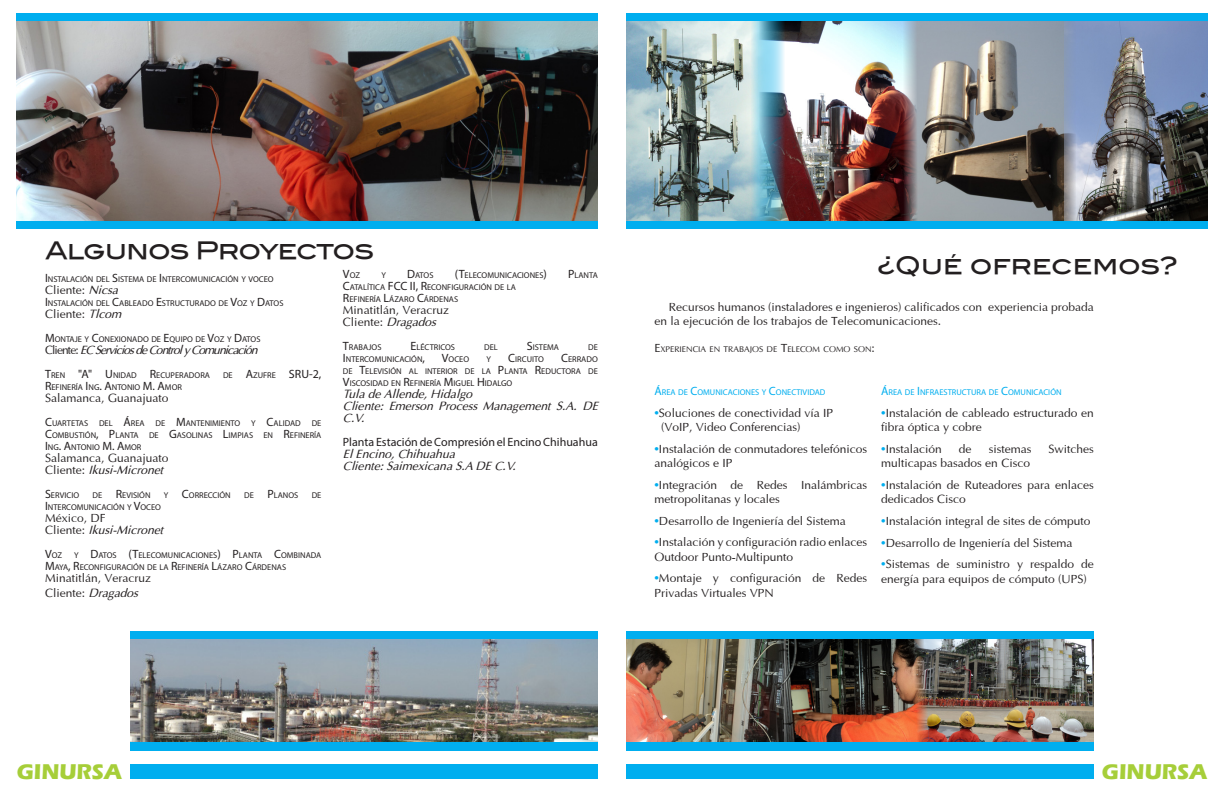
<style>
.page{position:relative;width:1224px;height:792px;background:#fff}
.page>*{position:absolute;margin:0;border:0;box-sizing:border-box;transform-origin:0 0}
.t1{font:24px "Blair Md ITCTT Medium";letter-spacing:-.025em;color:#231f20}
.t2{font:24px "Blair Md ITCTT Medium";color:#231f20}
.t3{font:700 22px "Eras ITC";color:#a6ce39}
.t4{font:12px/14.4px "Optima";color:#231f20}
.t5{font:italic 12px/12px "Optima";color:#231f20}
.t6{font:12px "Myriad Pro";color:#231f20}
.t7{font:italic 12px "Optima";letter-spacing:-.075em;color:#231f20}
.t8{font:8.4px/12px "Myriad Pro";color:#231f20}
.t9{font:8.4px "Myriad Pro";color:#00aeef}
.t10{font:8.4px "Optima";color:#231f20}
.s1{font-size:12px}
.s2{font-style:italic}
.s3{font-style:normal}
</style>
<div class="page">
<div style="left:17px;top:13px;width:581px;height:216px;background:#00aeef"></div>
<div style="left:626px;top:13px;width:581px;height:216px;background:#00aeef"></div>
<div style="left:130px;top:765px;width:468px;height:14px;background:#00aeef"></div>
<div style="left:626px;top:765px;width:468px;height:14px;background:#00aeef"></div>
<div style="left:130px;top:631px;width:468px;height:119px;background:#00aeef"></div>
<img style="left:17px;top:22px;width:290px;height:198px">
<img style="left:130px;top:640px;width:468px;height:102px">
<img style="left:307px;top:22px;width:291px;height:198px">
<div style="left:626px;top:631px;width:468px;height:119px;background:#00aeef"></div>
<img style="left:626px;top:640px;width:149px;height:102px">
<img style="left:775px;top:640px;width:139px;height:102px">
<img style="left:914px;top:640px;width:180px;height:102px">
<img style="left:626px;top:22px;width:132px;height:198px">
<img style="left:758px;top:22px;width:146px;height:198px">
<img style="left:904px;top:22px;width:160px;height:198px">
<img style="left:1064px;top:22px;width:143px;height:198px">
<p class="t1" style="left:45px;top:236px;width:330px">Algunos Proyectos</p>
<p class="t8" style="left:45px;top:273px;width:230px"><span class="s1">I</span> NSTALACIÓN DEL <span class="s1">S</span>ISTEMA DE <span class="s1">I</span> NTERCOMUNICACIÓN Y VOCEO</p>
<p class="t4" style="left:45px;top:282px;width:74px">Cliente: <span class="s2">Nicsa</span></p>
<p class="t8" style="left:45px;top:297px;width:239px"><span class="s1">I</span> NSTALACIÓN DEL <span class="s1">C</span>ABLEADO <span class="s1">E</span>STRUCTURADO DE <span class="s1">V</span>OZ Y <span class="s1">D</span>ATOS</p>
<p class="t4" style="left:45px;top:306px;width:78px">Cliente: <span class="s2">Tlcom</span></p>
<p class="t8" style="left:45px;top:333px;width:216px"><span class="s1">M</span>ONTAJE Y <span class="s1">C</span>ONEXIONADO DE <span class="s1">E</span>QUIPO DE <span class="s1">V</span>OZ Y <span class="s1">D</span>ATOS</p>
<p class="t7" style="left:45px;top:343px;width:214px"><span class="s3">Cliente:</span> EC Servicios de Control y Comunicación</p>
<p class="t8" style="left:45px;top:369px;width:166px"><span class="s1">T</span>REN <span class="s1">"A" U</span> NIDAD <span class="s1">R</span>ECUPERADORA</p>
<p class="t8" style="left:223px;top:369px;width:100px">DE <span class="s1">A</span>ZUFRE <span class="s1">SRU-2,</span></p>
<p class="t8" style="left:45px;top:381px;width:138px"><span class="s1">R</span>EFINERÍA <span class="s1">I</span> NG<span class="s1">. A</span>NTONIO <span class="s1">M. A</span>MOR</p>
<p class="t4" style="left:45px;top:390px;width:125px">Salamanca, Guanajuato</p>
<p class="t8" style="left:45px;top:417px;width:44px"><span class="s1">C</span>UARTETAS</p>
<p class="t8" style="left:99px;top:417px;width:47px">DEL <span class="s1">Á</span>REA</p>
<p class="t8" style="left:156px;top:417px;width:86px">DE <span class="s1">M</span>ANTENIMIENTO</p>
<p class="t8" style="left:251px;top:417px;width:50px">Y <span class="s1">C</span>ALIDAD</p>
<p class="t8" style="left:312px;top:417px;width:11px">DE</p>
<p class="t8" style="left:45px;top:429px;width:209px"><span class="s1">C</span>OMBUSTIÓN<span class="s1">, P</span>LANTA DE <span class="s1">G</span>ASOLINAS <span class="s1">L</span>IMPIAS</p>
<p class="t8" style="left:263px;top:429px;width:59px">EN <span class="s1">R</span>EFINERÍA</p>
<p class="t8" style="left:45px;top:441px;width:98px"><span class="s1">I</span> NG<span class="s1">. A</span>NTONIO <span class="s1">M. A</span>MOR</p>
<p class="t4" style="left:45px;top:450px;width:125px">Salamanca, Guanajuato</p>
<p class="t5" style="left:45px;top:464px;width:120px"><span class="s3">Cliente:</span> Ikusi-Micronet</p>
<p class="t8" style="left:45px;top:489px;width:36px"><span class="s1">S</span>ERVICIO</p>
<p class="t8" style="left:93px;top:489px;width:59px">DE <span class="s1">R</span>EVISIÓN</p>
<p class="t8" style="left:164px;top:489px;width:68px">Y <span class="s1">C</span>ORRECCIÓN</p>
<p class="t8" style="left:244px;top:489px;width:55px">DE <span class="s1">P</span>LANOS</p>
<p class="t8" style="left:312px;top:489px;width:11px">DE</p>
<p class="t8" style="left:45px;top:501px;width:118px"><span class="s1">I</span> NTERCOMUNICACIÓN Y <span class="s1">V</span>OCEO</p>
<p class="t4" style="left:45px;top:510px;width:62px">México, DF</p>
<p class="t5" style="left:45px;top:524px;width:120px"><span class="s3">Cliente:</span> Ikusi-Micronet</p>
<p class="t8" style="left:45px;top:549px;width:19px"><span class="s1">V</span>OZ</p>
<p class="t8" style="left:343px;top:269px;width:19px"><span class="s1">V</span>OZ</p>
<p class="t8" style="left:381px;top:269px;width:6px">Y</p>
<p class="t8" style="left:407px;top:269px;width:27px"><span class="s1">D</span>ATOS</p>
<p class="t8" style="left:455px;top:269px;width:94px"><span class="s1">(T</span>ELECOMUNICACIONES<span class="s1">)</span></p>
<p class="t8" style="left:568px;top:269px;width:31px"><span class="s1">P</span>LANTA</p>
<p class="t8" style="left:343px;top:281px;width:174px"><span class="s1">C</span>ATALÍTICA <span class="s1">FCC II, R</span>ECONFIGURACIÓN DE LA</p>
<p class="t8" style="left:343px;top:293px;width:116px"><span class="s1">R</span>EFINERÍA <span class="s1">L</span>ÁZARO <span class="s1">C</span>ÁRDENAS</p>
<p class="t4" style="left:343px;top:302px;width:108px">Minatitlán, Veracruz</p>
<p class="t4" style="left:343px;top:314px;width:94px">Cliente: <span class="s2">Dragados</span></p>
<p class="t8" style="left:343px;top:341px;width:39px"><span class="s1">T</span>RABAJOS</p>
<p class="t8" style="left:411px;top:341px;width:45px"><span class="s1">E</span> LÉCTRICOS</p>
<p class="t8" style="left:484px;top:341px;width:15px">DEL</p>
<p class="t8" style="left:527px;top:341px;width:34px"><span class="s1">S</span>ISTEMA</p>
<p class="t8" style="left:588px;top:341px;width:11px">DE</p>
<p class="t8" style="left:343px;top:353px;width:84px"><span class="s1">I</span> NTERCOMUNICACIÓN<span class="s1">,</span></p>
<p class="t8" style="left:442px;top:353px;width:29px"><span class="s1">V</span>OCEO</p>
<p class="t8" style="left:486px;top:353px;width:6px">Y</p>
<p class="t8" style="left:508px;top:353px;width:37px"><span class="s1">C</span>IRCUITO</p>
<p class="t8" style="left:343px;top:353px;width:256px;text-align:justify;text-indent:218px"><span class="s1">C</span>ERRADO DE <span class="s1">T</span>ELEVISIÓN AL INTERIOR DE LA <span class="s1">P</span>LANTA <span class="s1">R</span>EDUCTORA DE <span class="s1">V</span>ISCOSIDAD EN <span class="s1">R</span>EFINERÍA <span class="s1">M</span> IGUEL <span class="s1">H</span>IDALGO</p>
<p class="t5" style="left:343px;top:388px;width:131px">Tula de Allende, Hidalgo</p>
<p class="t5" style="left:343px;top:400px;width:256px">Cliente: Emerson Process Management S.A. DE<br>C.V.</p>
<p class="t6" style="left:343px;top:435px;width:256px">Planta Estación de Compresión el Encino Chihuahua</p>
<p class="t5" style="left:343px;top:448px;width:113px">El Encino, Chihuahua</p>
<p class="t5" style="left:343px;top:460px;width:174px">Cliente: Saimexicana S.A DE C.V.</p>
<p class="t8" style="left:45px;top:549px;width:278px;text-indent:29px">Y <span class="s1">D</span>ATOS <span class="s1">(T</span>ELECOMUNICACIONES<span class="s1">) P</span>LANTA <span class="s1">C</span>OMBINADA<br><span class="s1">M</span>AYA<span class="s1">, R</span>ECONFIGURACIÓN DE LA <span class="s1">R</span>EFINERÍA <span class="s1">L</span>ÁZARO <span class="s1">C</span>ÁRDENAS</p>
<p class="t4" style="left:45px;top:570px;width:108px">Minatitlán, Veracruz</p>
<p class="t4" style="left:45px;top:585px;width:94px">Cliente: <span class="s2">Dragados</span></p>
<p class="t2" style="left:877px;top:250px;width:302px">¿Qué ofrecemos?</p>
<p class="t4" style="left:655px;top:299px;width:441px;text-indent:14px">Recursos humanos (instaladores e ingenieros) calificados con experiencia probada en la ejecución de los trabajos de Telecomunicaciones.</p>
<p class="t10" style="left:655px;top:343px;width:222px"><span class="s1">E</span>XPERIENCIA EN TRABAJOS DE <span class="s1">T</span>ELECOM COMO SON<span class="s1">:</span></p>
<p class="t9" style="left:655px;top:387px;width:172px"><span class="s1">Á</span>REA DE <span class="s1">C</span>OMUNICACIONES Y <span class="s1">C</span>ONECTIVIDAD</p>
<p class="t4" style="left:655px;top:404px;width:180px"><sup>●</sup>Soluciones de conectividad vía IP</p>
<p class="t4" style="left:661px;top:419px;width:141px">(VoIP, Video Conferencias)</p>
<p class="t4" style="left:655px;top:440px;width:214px"><sup>●</sup>Instalación de conmutadores telefónicos analógicos e IP</p>
<p class="t4" style="left:655px;top:476px;width:214px"><sup>●</sup>Integración de Redes Inalámbricas metropolitanas y locales</p>
<p class="t4" style="left:655px;top:512px;width:193px"><sup>●</sup>Desarrollo de Ingeniería del Sistema</p>
<p class="t4" style="left:655px;top:534px;width:214px"><sup>●</sup>Instalación y configuración radio enlaces<br>Outdoor Punto-Multipunto</p>
<p class="t4" style="left:655px;top:570px;width:214px"><sup>●</sup>Montaje y configuración de Redes<br>Privadas Virtuales VPN</p>
<p class="t9" style="left:881px;top:387px;width:182px"><span class="s1">Á</span>REA DE <span class="s1">I</span> NFRAESTRUCTURA DE <span class="s1">C</span>OMUNICACIÓN</p>
<p class="t4" style="left:881px;top:405px;width:214px"><sup>●</sup>Instalación de cableado estructurado en fibra óptica y cobre</p>
<p class="t4" style="left:881px;top:441px;width:62px"><sup>●</sup>Instalación</p>
<p class="t4" style="left:959px;top:441px;width:14px">de</p>
<p class="t4" style="left:989px;top:441px;width:44px">sistemas</p>
<p class="t4" style="left:1049px;top:441px;width:47px">Switches</p>
<p class="t4" style="left:881px;top:455px;width:150px">multicapas basados en Cisco</p>
<p class="t4" style="left:881px;top:477px;width:214px"><sup>●</sup>Instalación de Ruteadores para enlaces dedicados Cisco</p>
<p class="t4" style="left:881px;top:513px;width:211px"><sup>●</sup>Instalación integral de sites de cómputo</p>
<p class="t4" style="left:881px;top:534px;width:193px"><sup>●</sup>Desarrollo de Ingeniería del Sistema</p>
<p class="t4" style="left:881px;top:556px;width:214px"><sup>●</sup>Sistemas de suministro y respaldo de energía para equipos de cómputo (UPS)</p>
<p class="t3" style="left:17px;top:759px;width:107px">GINURSA</p>
<p class="t3" style="left:1102px;top:759px;width:107px">GINURSA</p>
</div>
